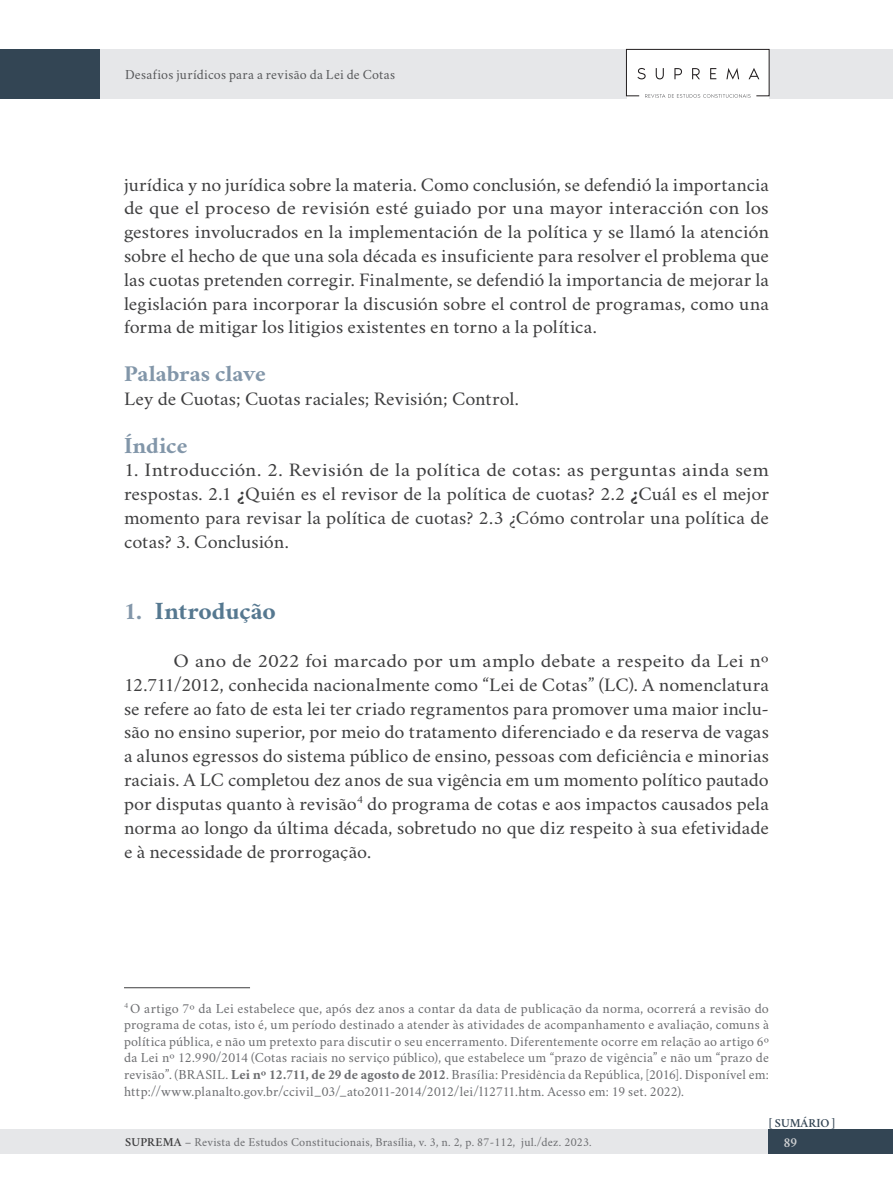
<style>
.page{position:relative;width:893px;height:1191px;background:#fff}
.page>*{position:absolute;margin:0;border:0;box-sizing:border-box;transform-origin:0 0}
.t1{font:700 24.5px "Crimson";letter-spacing:-.005em;color:#557890;scale:1.05 1}
.Tt_indexacao{font:700 22.75px "Crimson";letter-spacing:-.005em;color:#8296a9;scale:1.05 1}
.texto_corrido_pt{font:19.25px/23.8px "Crimson";color:#3e3e3f;text-align:justify;scale:1.1 1}
.TEXTO_CORRIDO_SEM_TAB{font:19.25px/23.8px "Crimson";color:#3e3e3f;text-align:justify;scale:1.04 1}
.TEXTO_CORRIDO_SEM_TAB-2{font:19.25px/23.8px "Crimson";color:#3e3e3f;text-align:justify;scale:1.11 1}
.TEXTO_CORRIDO_SEM_TAB-3{font:19.25px "Crimson";color:#3e3e3f;scale:1.05 1}
.FOOTNOTE{font:14px/16.6px "Crimson";letter-spacing:.01em;color:#6c6d70;text-align:justify}
.t2{font:14px "Crimson";letter-spacing:.02em;color:#57585a}
.t3{font:600 14px "Crimson";color:#d1d2d4}
.t4{font:12.25px "Crimson";letter-spacing:.02em;color:#6c6d70}
.t5{font:600 12.25px "Crimson";color:#334554}
.s1{font-weight:700}
.s2{color:#8296a9}
.s3{font-weight:600;color:#3e3e3f}
</style>
<div class="page">
<div style="left:1px;top:49px;width:892px;height:50px;background:#e6e7e9"></div>
<div style="left:0;top:1129px;width:844px;height:25px;background:#e6e7e9"></div>
<div style="left:769px;top:1129px;width:124px;height:25px;background:#334554"></div>
<div style="left:627px;top:50px;width:142px;height:49px;background:#fff"></div>
<svg style="left:626px;top:48px;width:144px;height:50px"></svg>
<div style="left:0;top:49px;width:100px;height:50px;background:#334554"></div>
<hr style="left:124px;top:987px;width:126px;height:1px;background:#3e3e3f">
<p class="t2" style="left:125px;top:64px;width:272px">Desafios jurídicos para a revisão da Lei de Cotas</p>
<p class="TEXTO_CORRIDO_SEM_TAB" style="left:124px;top:170px;width:622px">jurídica y no jurídica sobre la materia. Como conclusión, se defendió la importancia de que el proceso de revisión esté guiado por una mayor interacción con los gestores involucrados en la implementación de la política y se llamó la atención sobre el hecho de que una sola década es insuficiente para resolver el problema que las cuotas pretenden corregir. Finalmente, se defendió la importancia de mejorar la legislación para incorporar la discusión sobre el control de programas, como una forma de mitigar los litigios existentes en torno a la política.</p>
<p class="Tt_indexacao" style="left:124px;top:356px;width:136px">Palabras clave</p>
<p class="TEXTO_CORRIDO_SEM_TAB-3" style="left:124px;top:383px;width:378px">Ley de Cuotas; Cuotas raciales; Revisión; Control.</p>
<p class="Tt_indexacao" style="left:124px;top:428px;width:62px">Índice</p>
<p class="TEXTO_CORRIDO_SEM_TAB-2" style="left:124px;top:456px;width:582px">1. Introducción. 2. Revisión de la política de cotas: as perguntas ainda sem respostas. 2.1 <span class="s1">¿</span>Quién es el revisor de la política de cuotas? 2.2 <span class="s1">¿</span>Cuál es el mejor momento para revisar la política de cuotas? 2.3 ¿Cómo controlar una política de cotas? 3. Conclusión.</p>
<p class="t1" style="left:124px;top:593px;width:146px"><span class="s2">1.</span> Introdução</p>
<p class="texto_corrido_pt" style="left:124px;top:646px;width:588px;text-indent:50px">O ano de 2022 foi marcado por um amplo debate a respeito da Lei nº 12.711/2012, conhecida nacionalmente como “Lei de Cotas” (LC). A nomenclatura se refere ao fato de esta lei ter criado regramentos para promover uma maior inclu&shy;são no ensino superior, por meio do tratamento diferenciado e da reserva de vagas a alunos egressos do sistema público de ensino, pessoas com deficiência e minorias raciais. A LC completou dez anos de sua vigência em um momento político pautado por disputas quanto à revisão<sup>4</sup> do programa de cotas e aos impactos causados pela norma ao longo da última década, sobretudo no que diz respeito à sua efetividade e à necessidade de prorrogação.</p>
<p class="FOOTNOTE" style="left:124px;top:998px;width:646px"><sup>4</sup> O artigo 7º da Lei estabelece que, após dez anos a contar da data de publicação da norma, ocorrerá a revisão do programa de cotas, isto é, um período destinado a atender às atividades de acompanhamento e avaliação, comuns à política pública, e não um pretexto para discutir o seu encerramento. Diferentemente ocorre em relação ao artigo 6º da Lei nº 12.990/2014 (Cotas raciais no serviço público), que estabelece um “prazo de vigência” e não um “prazo de revisão”. (BRASIL. <span class="s1">Lei nº 12.711, de 29 de agosto de 2012</span>. Brasília: Presidência da República, [2016]. Disponível em: http://www.planalto.gov.br/ccivil_03/_ato2011-2014/2012/lei/l12711.htm. Acesso em: 19 set. 2022).</p>
<p class="t5" style="left:769px;top:1114px;width:68px">[ SUMÁRIO ]</p>
<p class="t4" style="left:125px;top:1132px;width:468px"><span class="s3">SUPREMA</span> – Revista de Estudos Constitucionais, Brasília, v. 3, n. 2, p. 87-112, jul./dez. 2023.</p>
<p class="t3" style="left:784px;top:1132px;width:15px">89</p>
</div>
